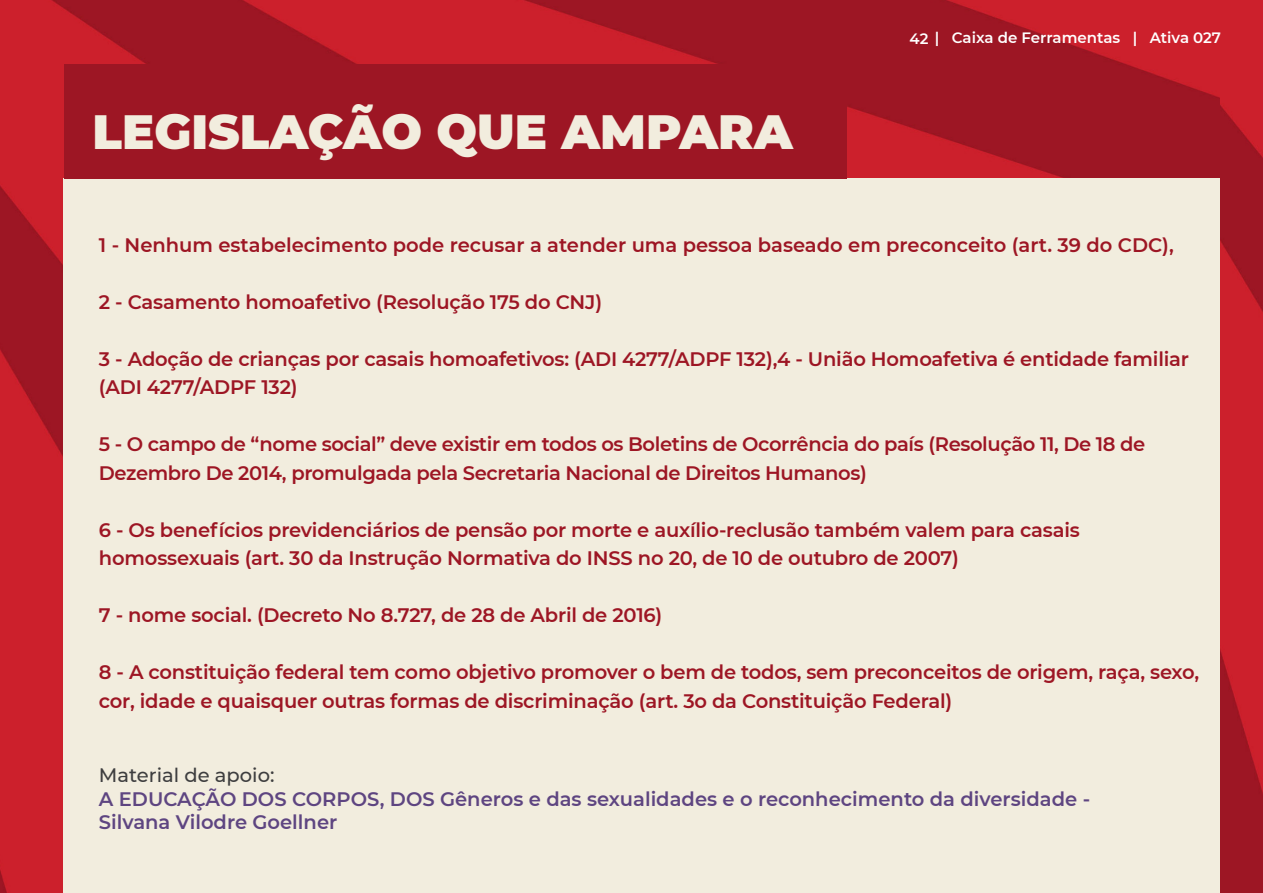
<style>
.page{position:relative;width:1263px;height:893px;background:#fff}
.page>*{position:absolute;margin:0;border:0;box-sizing:border-box;transform-origin:0 0}
.t1{font:900 48px "Montserrat";color:#f2edde}
.t2{font:600 19.5px/28.5px "Montserrat";letter-spacing:-.01em;color:#9d1624}
.t3{font:600 19.5px/23.4px "Montserrat";color:#5e4581}
.t4{font:500 19.5px "Montserrat";color:#3e3e3f}
.t5{font:600 15px "Montserrat";color:#fff}
</style>
<div class="page">
<img style="left:0;top:0;width:1220px;height:893px">
<div style="left:64px;top:178px;width:1199px;height:715px;background:#f2edde"></div>
<div style="left:64px;top:64px;width:782px;height:114px;background:#9d1624"></div>
<img style="left:1220px;top:0;width:43px;height:893px">
<p class="t1" style="left:92px;top:95px;width:702px">LEGISLAÇÃO QUE AMPARA</p>
<p class="t5" style="left:909px;top:27px;width:313px">42 | Caixa de Ferramentas | Ativa 027</p>
<p class="t2" style="left:99px;top:230px;width:1076px">1 - Nenhum estabelecimento pode recusar a atender uma pessoa baseado em preconceito (art. 39 do CDC),</p>
<p class="t2" style="left:99px;top:287px;width:505px">2 - Casamento homoafetivo (Resolução 175 do CNJ)</p>
<p class="t2" style="left:99px;top:344px;width:1092px">3 - Adoção de crianças por casais homoafetivos: (ADI 4277/ADPF 132),4 - União Homoafetiva é entidade familiar (ADI 4277/ADPF 132)</p>
<p class="t2" style="left:99px;top:429px;width:1048px">5 - O campo de “nome social” deve existir em todos os Boletins de Ocorrência do país (Resolução 11, De 18 de<br>Dezembro De 2014, promulgada pela Secretaria Nacional de Direitos Humanos)</p>
<p class="t2" style="left:99px;top:515px;width:982px">6 - Os benefícios previdenciários de pensão por morte e auxílio-reclusão também valem para casais homossexuais (art. 30 da Instrução Normativa do INSS no 20, de 10 de outubro de 2007)</p>
<p class="t2" style="left:99px;top:600px;width:565px">7 - nome social. (Decreto No 8.727, de 28 de Abril de 2016)</p>
<p class="t2" style="left:99px;top:657px;width:1102px">8 - A constituição federal tem como objetivo promover o bem de todos, sem preconceitos de origem, raça, sexo, cor, idade e quaisquer outras formas de discriminação (art. 3o da Constituição Federal)</p>
<p class="t4" style="left:99px;top:762px;width:177px">Material de apoio:</p>
<p class="t3" style="left:99px;top:786px;width:993px">A EDUCAÇÃO DOS CORPOS, DOS Gêneros e das sexualidades e o reconhecimento da diversidade -<br>Silvana Vilodre Goellner</p>
</div>
